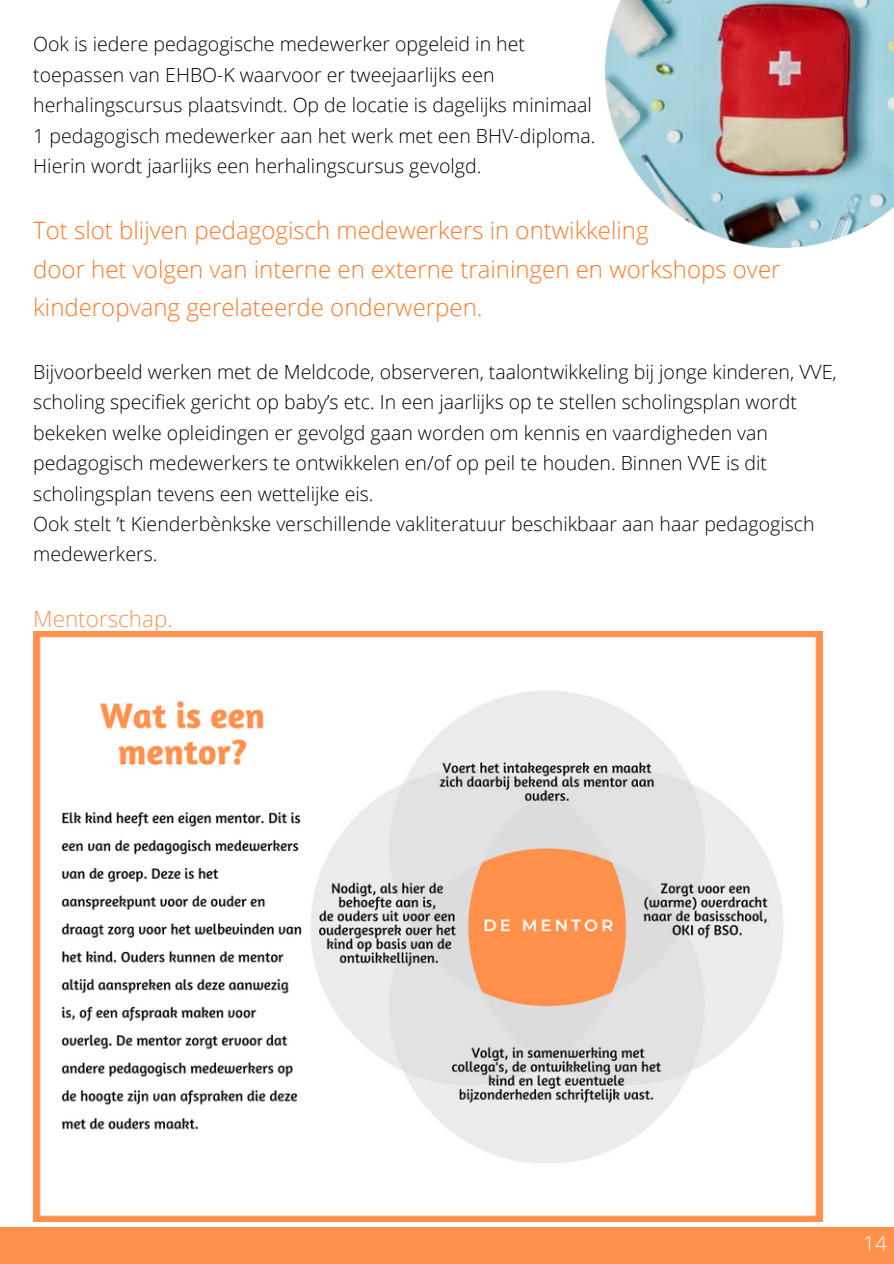
<style>
.page{position:relative;width:894px;height:1264px;background:#fff}
.page>*{position:absolute;margin:0;border:0;box-sizing:border-box;transform-origin:0 0}
.t1{font:300 24px/38.2px "Open Sans";color:#ff7823}
.t2{font:300 22.5px "Open Sans";color:#ff914d}
.t3{font:300 21px "Open Sans";color:#fff}
.t4{font:300 19.5px/30.3px "Open Sans";color:#000}
</style>
<div class="page">
<div style="left:0;top:1227px;width:893px;height:36px;background:#ff914d"></div>
<img style="left:605px;top:0;width:288px;height:248px">
<img style="left:33px;top:631px;width:789px;height:590px">
<p class="t4" style="left:33px;top:29px;width:563px">Ook is iedere pedagogische medewerker opgeleid in het toepassen van EHBO-K waarvoor er tweejaarlijks een herhalingscursus plaatsvindt. Op de locatie is dagelijks minimaal 1 pedagogisch medewerker aan het werk met een BHV-diploma.<br>Hierin wordt jaarlijks een herhalingscursus gevolgd.</p>
<p class="t1" style="left:33px;top:211px;width:748px">Tot slot blijven pedagogisch medewerkers in ontwikkeling<br>door het volgen van interne en externe trainingen en workshops over kinderopvang gerelateerde onderwerpen.</p>
<p class="t4" style="left:33px;top:356px;width:804px">Bijvoorbeeld werken met de Meldcode, observeren, taalontwikkeling bij jonge kinderen, VVE, scholing specifiek gericht op baby’s etc. In een jaarlijks op te stellen scholingsplan wordt bekeken welke opleidingen er gevolgd gaan worden om kennis en vaardigheden van pedagogisch medewerkers te ontwikkelen en/of op peil te houden. Binnen VVE is dit scholingsplan tevens een wettelijke eis.<br>Ook stelt ’t Kienderbènkske verschillende vakliteratuur beschikbaar aan haar pedagogisch medewerkers.</p>
<p class="t2" style="left:33px;top:602px;width:141px">Mentorschap.</p>
<p class="t3" style="left:862px;top:1228px;width:25px">14</p>
</div>
